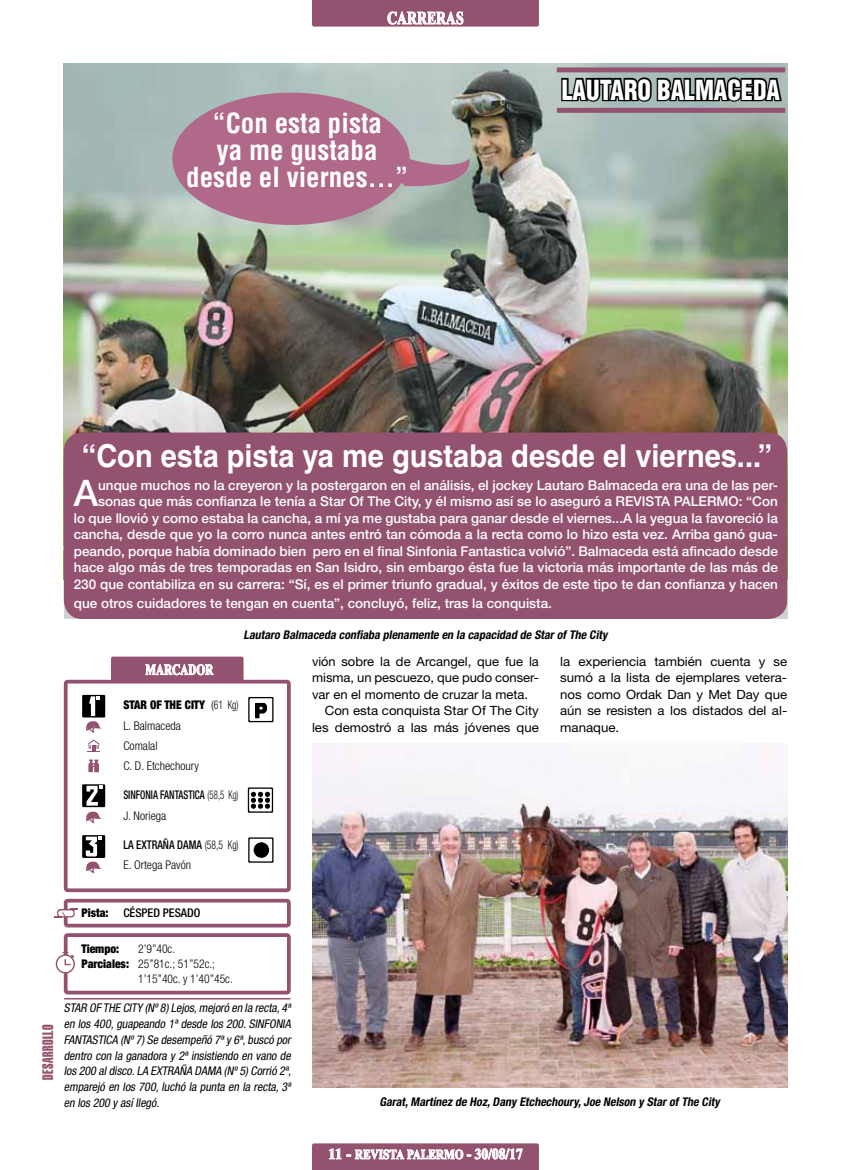
<style>
.page{position:relative;width:851px;height:1170px;background:#fff}
.page>*{position:absolute;margin:0;border:0;box-sizing:border-box;transform-origin:0 0}
.t1{font:500 36.6px "Helvetica Neue LT Std";color:#fff}
.t2{font:700 31.5px "Helvetica";color:#fff;scale:.92 1}
.t3{font:700 condensed 27px/27px "Helvetica";color:#fff;text-align:center}
.t4{font:900 condensed 27px "Helvetica";color:#fff;scale:.9 1}
.t5{font:700 18px "Times New Roman";letter-spacing:.02em;color:#fff;scale:.75 1}
.t6{font:15px "Helvetica LT Std Extra Comp";letter-spacing:.025em;color:#935370}
.t7{font:700 15px "Times New Roman";letter-spacing:-.005em;color:#fff;scale:.75 1}
.t8{font:500 13.5px/16.5px "Helvetica Neue LT Std";color:#fff;text-align:right}
.t9{font:700 13.5px "Times New Roman";color:#fff;scale:.83 1}
.t10{font:12.75px/16.5px "Helvetica Neue LT Std";color:#000;text-align:justify;scale:1.04 1}
.t11{font:12.75px "Helvetica Neue LT Std";color:#000}
.t12{font:italic condensed 12px/15.8px "Helvetica Neue LT Std";color:#000;text-align:justify}
.t13{font:italic 700 condensed 12px "Helvetica Neue LT Std";color:#000}
.t14{font:300 condensed 12px/20.2px "Helvetica Neue LT Std";color:#000}
.t15{font:500 condensed 12px/20.2px "Helvetica Neue LT Std";color:#000;scale:.79 1}
.t16{font:300 condensed 12px/20.2px "Helvetica Neue LT Std";color:#000;scale:.8 1}
.t17{font:900 condensed 12px/15px "Helvetica Neue LT Std";color:#000}
.t18{font:500 condensed 12px "Helvetica Neue LT Std";color:#000}
.s1{font-weight:900}
.s2{font-weight:300}
.s3{font-weight:500}
.s4{font-size:15px}
</style>
<div class="page">
<hr style="left:65px;top:997px;width:225px;height:2px;background:#935370">
<div style="left:64px;top:933px;width:227px;height:61px;border:4px solid #935370;border-radius:2px"></div>
<div style="left:64px;top:898px;width:227px;height:29px;border:4px solid #935370;border-radius:2px"></div>
<svg style="left:55px;top:908px;width:22px;height:9px"></svg>
<svg style="left:56px;top:952px;width:19px;height:21px"></svg>
<div style="left:111px;top:656px;width:132px;height:25px;background:#935370;border-radius:2px"></div>
<div style="left:64px;top:679px;width:227px;height:213px;border:4px solid #935370;border-radius:2px"></div>
<svg style="left:86px;top:811px;width:16px;height:12px"></svg>
<div style="left:82px;top:694px;width:23px;height:23px;background:#000"></div>
<svg style="left:85px;top:696px;width:17px;height:37px"></svg>
<div style="left:82px;top:784px;width:23px;height:23px;background:#000"></div>
<svg style="left:86px;top:785px;width:16px;height:20px"></svg>
<div style="left:82px;top:835px;width:23px;height:22px;background:#000"></div>
<svg style="left:85px;top:836px;width:17px;height:37px"></svg>
<svg style="left:88px;top:739px;width:12px;height:13px"></svg>
<svg style="left:145px;top:664px;width:68px;height:11px"></svg>
<svg style="left:88px;top:759px;width:11px;height:13px"></svg>
<svg style="left:312px;top:1143px;width:227px;height:26px;background:#a67189"></svg>
<svg style="left:312px;top:0;width:227px;height:27px;background:#9d627d"></svg>
<img style="left:64px;top:64px;width:723px;height:382px">
<img style="left:312px;top:743px;width:475px;height:343px">
<svg style="left:559px;top:63px;width:224px;height:61px;background:#6e7977"></svg>
<svg style="left:556px;top:67px;width:229px;height:5px"></svg>
<svg style="left:556px;top:108px;width:229px;height:5px"></svg>
<div style="left:172px;top:93px;width:237px;height:132px;background:#b16989;border-radius:50%"></div>
<svg style="left:396px;top:145px;width:76px;height:45px;background:#af94a0"></svg>
<svg style="left:248px;top:697px;width:25px;height:25px"></svg>
<svg style="left:248px;top:837px;width:25px;height:25px"></svg>
<div style="left:253px;top:842px;width:16px;height:15px;background:#000;border-radius:50%"></div>
<svg style="left:248px;top:787px;width:25px;height:25px"></svg>
<div style="left:65px;top:433px;width:721px;height:185px;background:#935370;border-radius:18px"></div>
<div style="left:64px;top:432px;width:723px;height:187px;border:2px solid #935370;border-radius:18px"></div>
<h3 class="t5" style="left:387px;top:6px;width:103px">CARRERAS</h3>
<h3 class="t3" style="left:186px;top:110px;width:223px">“Con esta pista<br>ya me gustaba desde el viernes...”</h3>
<h3 class="t4" style="left:561px;top:73px;width:244px">LAUTARO BALMACEDA</h3>
<h2 class="t2" style="left:82px;top:436px;width:751px">“Con esta pista ya me gustaba desde el viernes...”</h2>
<h1 class="t1" style="left:74px;top:471px;width:26px">A</h1>
<p class="t8" style="left:74px;top:476px;width:705px">unque muchos no la creyeron y la postergaron en el análisis, el jockey Lautaro Balmaceda era una de las per&shy;sonas que más confianza le tenía a Star Of The City, y él mismo así se lo aseguró a REVISTA PALERMO: “Con<br>lo que llovió y como estaba la cancha, a mí ya me gustaba para ganar desde el viernes...A la yegua la favoreció la cancha, desde que yo la corro nunca antes entró tan cómoda a la recta como lo hizo esta vez. Arriba ganó gua&shy;peando, porque había dominado bien pero en el final Sinfonia Fantastica volvió”. Balmaceda está afincado desde hace algo más de tres temporadas en San Isidro, sin embargo ésta fue la victoria más importante de las más de 230 que contabiliza en su carrera: “Sí, es el primer triunfo gradual, y éxitos de este tipo te dan confianza y hacen</p>
<p class="t8" style="left:74px;top:595px;width:479px">que otros cuidadores te tengan en cuenta”, concluyó, feliz, tras la conquista.</p>
<p class="t13" style="left:243px;top:627px;width:368px">Lautaro Balmaceda confiaba plenamente en la capacidad de StarofThe City</p>
<p class="t7" style="left:145px;top:659px;width:92px">MARCADOR</p>
<p class="t14" style="left:123px;top:694px;width:117px"><span class="s1">STAR OF THE CITY</span> (61 Kg)<br>L. Balmaceda<br>Comalal<br>C. D. Etchechoury</p>
<p class="t15" style="left:123px;top:784px;width:147px">SINFONIA FANTASTICA <span class="s2">(58,5 Kg)<br>J. Noriega</span></p>
<p class="t16" style="left:123px;top:834px;width:146px"><span class="s3">LA EXTRAÑA DAMA</span> (58,5 Kg)<br>E. Ortega Pavón</p>
<p class="t11" style="left:312px;top:653px;width:228px">vión sobre la de Arcangel, que fue la</p>
<p class="t11" style="left:312px;top:670px;width:228px">misma, un pescuezo, que pudo conser-</p>
<p class="t11" style="left:312px;top:686px;width:218px">var en el momento de cruzar la meta.</p>
<p class="t10" style="left:325px;top:702px;width:207px">Con esta conquista Star Of The City</p>
<p class="t10" style="left:312px;top:718px;width:220px">les demostró a las más jóvenes que</p>
<p class="t10" style="left:560px;top:652px;width:220px">la experiencia también cuenta y se sumó a la lista de ejemplares vetera&shy;nos como Ordak Dan y Met Day que aún se resisten a los distados del al&shy;manaque.</p>
<p class="t6" style="left:39px;top:1079px;width:56px;rotate:-90deg">DESARROLLO</p>
<p class="t18" style="left:123px;top:905px;width:79px">CÉSPED PESADO</p>
<p class="t14" style="left:138px;top:941px;width:96px;line-height:15px">2’9’’40c.<br>25’’81c.; 51’’52c.;<br>1’15’’40c. y 1’40’’45c.</p>
<p class="t17" style="left:81px;top:905px;width:29px">Pista:</p>
<p class="t17" style="left:81px;top:941px;width:49px">Tiempo:<br>Parciales:</p>
<p class="t12" style="left:64px;top:999px;width:231px">STAR OF THE CITY (Nº8) Lejos,mejoró en la recta,4ª en los 400,guapeando 1ª desde los 200.SINFONIA FANTASTICA (Nº7) Se desempeñó 7ªy 6ª,buscó por dentro con la ganadora y 2ª insistiendo en vano de los 200 aldisco.LA EXTRAÑA DAMA (Nº5) Corrió 2ª, emparejó en los 700,luchó la punta en la recta,3ª en los 200 y asíllegó.</p>
<p class="t13" style="left:379px;top:1094px;width:344px">Garat,Martínez de Hoz,Dany Etchechoury,Joe Nelson y StarofThe City</p>
<p class="t9" style="left:328px;top:1144px;width:236px"><span class="s4">11 -</span> REVISTA PALERMO <span class="s4">- 30/08/17</span></p>
</div>
